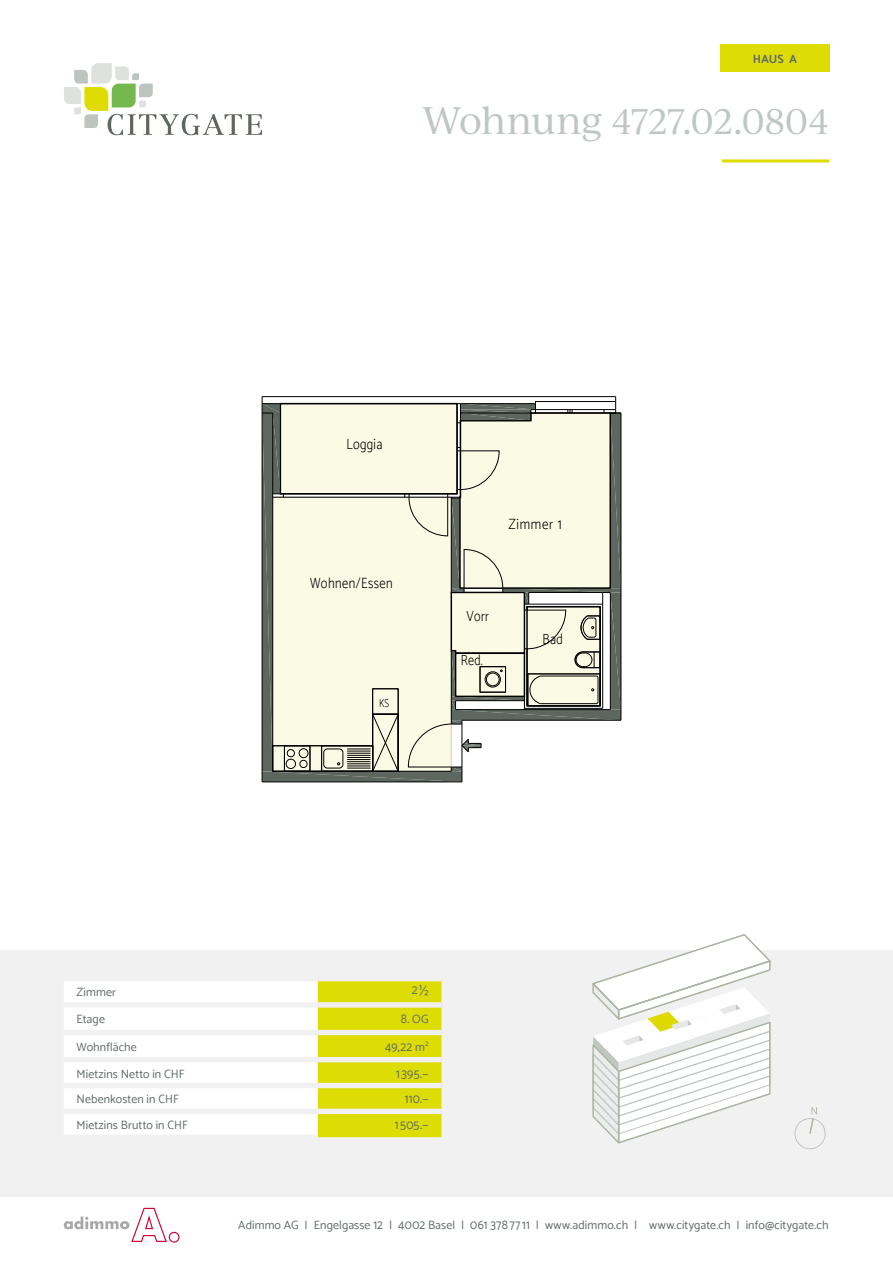
<style>
.page{position:relative;width:893px;height:1263px;background:#fff}
.page>*{position:absolute;margin:0;border:0;box-sizing:border-box;transform-origin:0 0}
.t1{font:34.2px "Ivy Journal";letter-spacing:-.01em;color:#bfc7c2}
.t2{font:300 14.85px "Catamaran";letter-spacing:.035em;color:#000;scale:.85 1}
.t3{font:300 14.85px "Catamaran";letter-spacing:.035em;color:#000;scale:.89 1}
.t4{font:300 14.85px "Catamaran";letter-spacing:.035em;color:#000;scale:.83 1}
.t5{font:300 14.85px "Catamaran";letter-spacing:.035em;color:#000;scale:.84 1}
.t6{font:300 14.85px "Catamaran";letter-spacing:.035em;color:#000;scale:.82 1}
.t7{font:13.2px "Catamaran";letter-spacing:.02em;color:#616d66;scale:.91 1}
.t8{font:12px "Catamaran";letter-spacing:.01em;color:#616d66}
.t9{font:700 12px "Catamaran";color:#616d66}
.t10{font:300 11.55px "Catamaran";color:#000;scale:.79 1}
.s1{font-size:36.75px}
.s2{font-size:12px}
.s3{font-size:13.2px}
</style>
<div class="page">
<div style="left:0;top:950px;width:893px;height:247px;background:#f2f1f1"></div>
<div style="left:720px;top:45px;width:109px;height:27px;background:#dddc04"></div>
<hr style="left:722px;top:159px;width:107px;height:3px;background:#dddc00">
<svg style="left:64px;top:981px;width:377px;height:156px"></svg>
<div style="left:64px;top:1002px;width:254px;height:5px;background:#f2f1f1"></div>
<div style="left:318px;top:1002px;width:123px;height:5px;background:#f2f1f1"></div>
<div style="left:64px;top:1030px;width:254px;height:5px;background:#f2f1f1"></div>
<div style="left:318px;top:1030px;width:123px;height:5px;background:#f2f1f1"></div>
<div style="left:64px;top:1057px;width:254px;height:5px;background:#f2f1f1"></div>
<div style="left:318px;top:1057px;width:123px;height:5px;background:#f2f1f1"></div>
<div style="left:64px;top:1083px;width:254px;height:5px;background:#f2f1f1"></div>
<div style="left:318px;top:1083px;width:123px;height:5px;background:#f2f1f1"></div>
<div style="left:64px;top:1109px;width:254px;height:5px;background:#f2f1f1"></div>
<div style="left:318px;top:1109px;width:123px;height:5px;background:#f2f1f1"></div>
<div style="left:64px;top:1134px;width:254px;height:6px;background:#f2f1f1"></div>
<svg style="left:794px;top:1107px;width:32px;height:42px"></svg>
<svg style="left:64px;top:1208px;width:116px;height:34px"></svg>
<svg style="left:592px;top:934px;width:179px;height:210px"></svg>
<hr style="left:262px;top:782px;width:200px;height:1px;background:#000">
<hr style="left:621px;top:413px;width:1px;height:307px;background:#000">
<hr style="left:262px;top:396px;width:354px;height:1px;background:#000">
<svg style="left:262px;top:397px;width:359px;height:385px;background:#dedfce"></svg>
<div style="left:284px;top:745px;width:26px;height:26px;border:1px solid #000"></div>
<div style="left:321px;top:745px;width:52px;height:26px;border:1px solid #000"></div>
<div style="left:372px;top:688px;width:26px;height:26px;border:1px solid #000"></div>
<div style="left:480px;top:666px;width:26px;height:26px;border:1px solid #000"></div>
<div style="left:528px;top:674px;width:72px;height:32px;border:1px solid #000"></div>
<div style="left:272px;top:745px;width:101px;height:26px;border:1px solid #000"></div>
<div style="left:372px;top:714px;width:26px;height:57px;border:1px solid #000"></div>
<svg style="left:64px;top:63px;width:197px;height:72px"></svg>
<p class="t9" style="left:753px;top:52px;width:46px">HAUS A</p>
<h1 class="t1" style="left:422px;top:97px;width:408px"><span class="s1">Wohnung</span> 4727<span class="s1">.</span>02<span class="s1">.</span>0804</h1>
<p class="t5" style="left:346px;top:435px;width:44px">Loggia</p>
<p class="t2" style="left:310px;top:574px;width:99px">Wohnen/Essen</p>
<p class="t10" style="left:379px;top:696px;width:14px">KS</p>
<p class="t3" style="left:508px;top:516px;width:62px">Zimmer 1</p>
<p class="t4" style="left:467px;top:607px;width:28px">Vorr</p>
<p class="t6" style="left:461px;top:651px;width:28px">Red.</p>
<p class="t4" style="left:543px;top:630px;width:26px">Bad</p>
<p class="t8" style="left:77px;top:985px;width:41px">Zimmer</p>
<p class="t7" style="left:412px;top:982px;width:20px">2<span class="s2">½</span></p>
<p class="t8" style="left:77px;top:1012px;width:30px">Etage</p>
<p class="t8" style="left:401px;top:1012px;width:29px"><span class="s3">8</span>. OG</p>
<p class="t8" style="left:77px;top:1039px;width:62px">Wohnfläche</p>
<p class="t7" style="left:385px;top:1038px;width:49px">49<span class="s2">,</span>22 <span class="s2">m</span><sup>2</sup></p>
<p class="t8" style="left:77px;top:1066px;width:110px">Mietzins Netto in CHF</p>
<p class="t7" style="left:396px;top:1065px;width:37px">1395<span class="s2">.—</span></p>
<p class="t8" style="left:77px;top:1092px;width:104px">Nebenkosten in CHF</p>
<p class="t7" style="left:405px;top:1091px;width:28px">110<span class="s2">.—</span></p>
<p class="t8" style="left:77px;top:1118px;width:113px">Mietzins Brutto in CHF</p>
<p class="t7" style="left:395px;top:1117px;width:39px">1505<span class="s2">.—</span></p>
<p class="t8" style="left:238px;top:1217px;width:592px">Adimmo AG | Engelgasse <span class="s3">12</span> | <span class="s3">4002</span> Basel | <span class="s3">061 378 77 11</span> | www.adimmo.ch | www.citygate.ch | info@citygate.ch</p>
</div>
